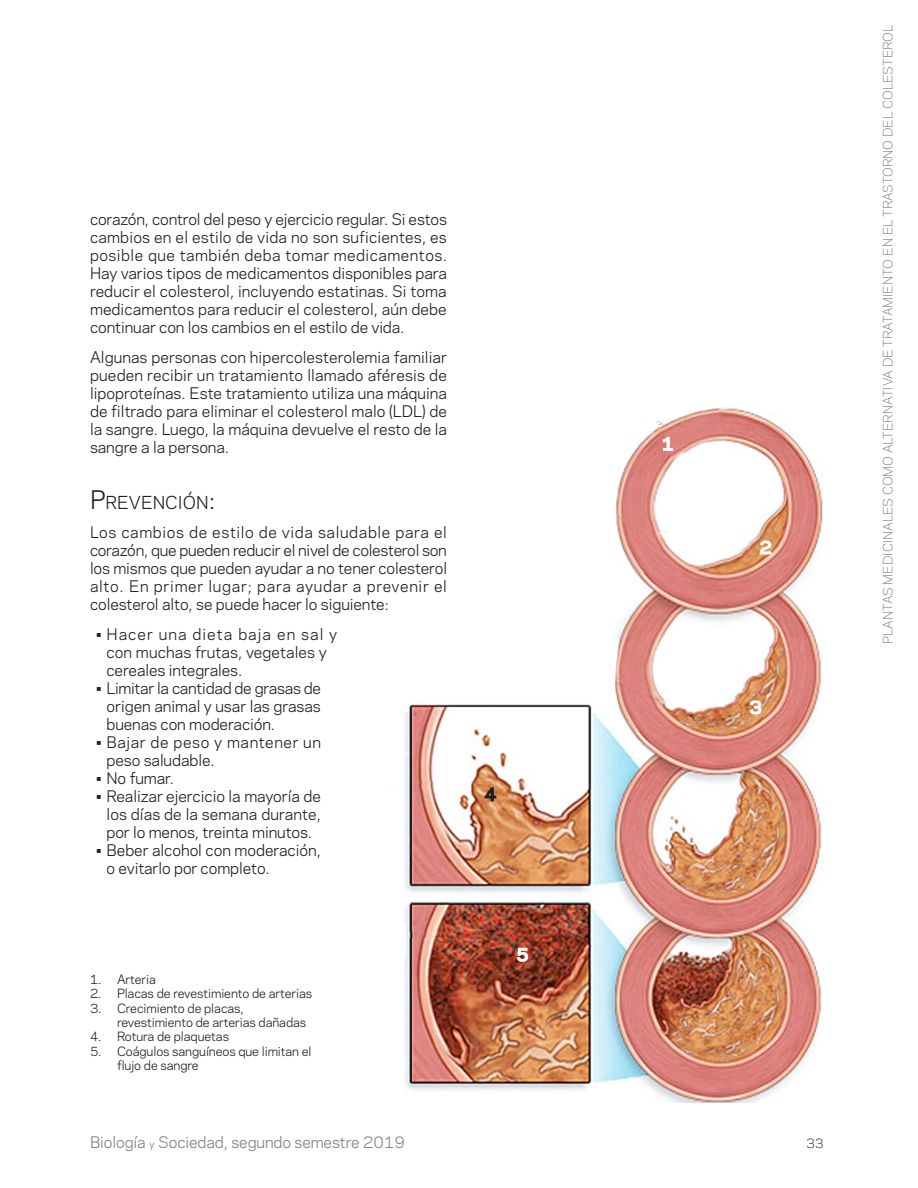
<style>
.page{position:relative;width:918px;height:1188px;background:#fff}
.page>*{position:absolute;margin:0;border:0;box-sizing:border-box;transform-origin:0 0}
.t1{font:16.8px "Galaxie Polaris";color:#231f20}
.t2{font:15px/18px "Galaxie Polaris";letter-spacing:-.005em;color:#231f20;text-align:justify}
.t3{font:15px/18px "Galaxie Polaris";letter-spacing:.035em;color:#231f20}
.t4{font:15px "Galaxie Polaris";letter-spacing:-.005em;color:#808285}
.t5{font:300 12.15px "Galaxie Polaris";color:#231f20}
.t6{font:12px/14.4px "Galaxie Polaris";letter-spacing:-.005em;color:#231f20}
.t7{font:300 12px "Galaxie Polaris";color:#57585a}
.s1{font-size:24px}
.s2{font-size:10.5px}
</style>
<div class="page">
<img style="left:404px;top:408px;width:419px;height:695px">
<svg style="left:663px;top:437px;width:10px;height:14px"></svg>
<svg style="left:760px;top:540px;width:11px;height:14px"></svg>
<svg style="left:750px;top:700px;width:12px;height:15px"></svg>
<svg style="left:485px;top:787px;width:11px;height:14px"></svg>
<svg style="left:517px;top:948px;width:11px;height:14px"></svg>
<p class="t2" style="left:90px;top:209px;width:359px">corazón, control del peso y ejercicio regular. Si estos cambios en el estilo de vida no son suficientes, es posible que también deba tomar medicamentos.<br>Hay varios tipos de medicamentos disponibles para reducir el colesterol, incluyendo estatinas. Si toma medicamentos para reducir el colesterol, aún debe continuar con los cambios en el estilo de vida.</p>
<p class="t2" style="left:90px;top:348px;width:359px">Algunas personas con hipercolesterolemia familiar pueden recibir un tratamiento llamado aféresis de lipoproteínas. Este tratamiento utiliza una máquina de filtrado para eliminar el colesterol malo (LDL) de la sangre. Luego, la máquina devuelve el resto de la sangre a la persona.</p>
<p class="t1" style="left:90px;top:490px;width:127px"><span class="s1">P</span>REVENCIÓN<span class="s1">:</span></p>
<p class="t2" style="left:90px;top:522px;width:359px">Los cambios de estilo de vida saludable para el corazón, que pueden reducir el nivel de colesterol son los mismos que pueden ayudar a no tener colesterol alto. En primer lugar; para ayudar a prevenir el colesterol alto, se puede hacer lo siguiente:</p>
<p class="t2" style="left:106px;top:625px;width:232px;text-align:left;text-indent:-10px">• Hacer una dieta baja en sal y con muchas frutas, vegetales y cereales integrales.</p>
<p class="t2" style="left:106px;top:679px;width:216px;text-indent:-10px">• Limitar la cantidad de grasas de origen animal y usar las grasas buenas con moderación.</p>
<p class="t3" style="left:106px;top:733px;width:216px;text-indent:-10px">• Bajar de peso y mantener un peso saludable.</p>
<p class="t2" style="left:96px;top:769px;width:80px">• No fumar.</p>
<p class="t2" style="left:106px;top:787px;width:216px;text-indent:-10px">• Realizar ejercicio la mayoría de los días de la semana durante, por lo menos, treinta minutos.</p>
<p class="t2" style="left:106px;top:841px;width:216px;text-indent:-10px">• Beber alcohol con moderación, o evitarlo por completo.</p>
<p class="t6" style="left:90px;top:971px;width:68px">1. Arteria</p>
<p class="t6" style="left:90px;top:986px;width:224px">2. Placas de revestimiento de arterias</p>
<p class="t6" style="left:117px;top:1000px;width:191px;text-indent:-27px">3. Crecimiento de placas, revestimiento de arterias dañadas</p>
<p class="t6" style="left:90px;top:1029px;width:141px">4. Rotura de plaquetas</p>
<p class="t6" style="left:117px;top:1043px;width:196px;text-indent:-27px">5. Coágulos sanguíneos que limitan el flujo de sangre</p>
<p class="t4" style="left:90px;top:1131px;width:316px">Biología <span class="s2">y</span> Sociedad, segundo semestre 2019</p>
<p class="t5" style="left:807px;top:1134px;width:18px">33</p>
<p class="t7" style="left:879px;top:644px;width:620px;rotate:-90deg">Plantas Medicinales como alternativa de Tratamiento en el Trastorno del Colesterol</p>
</div>
